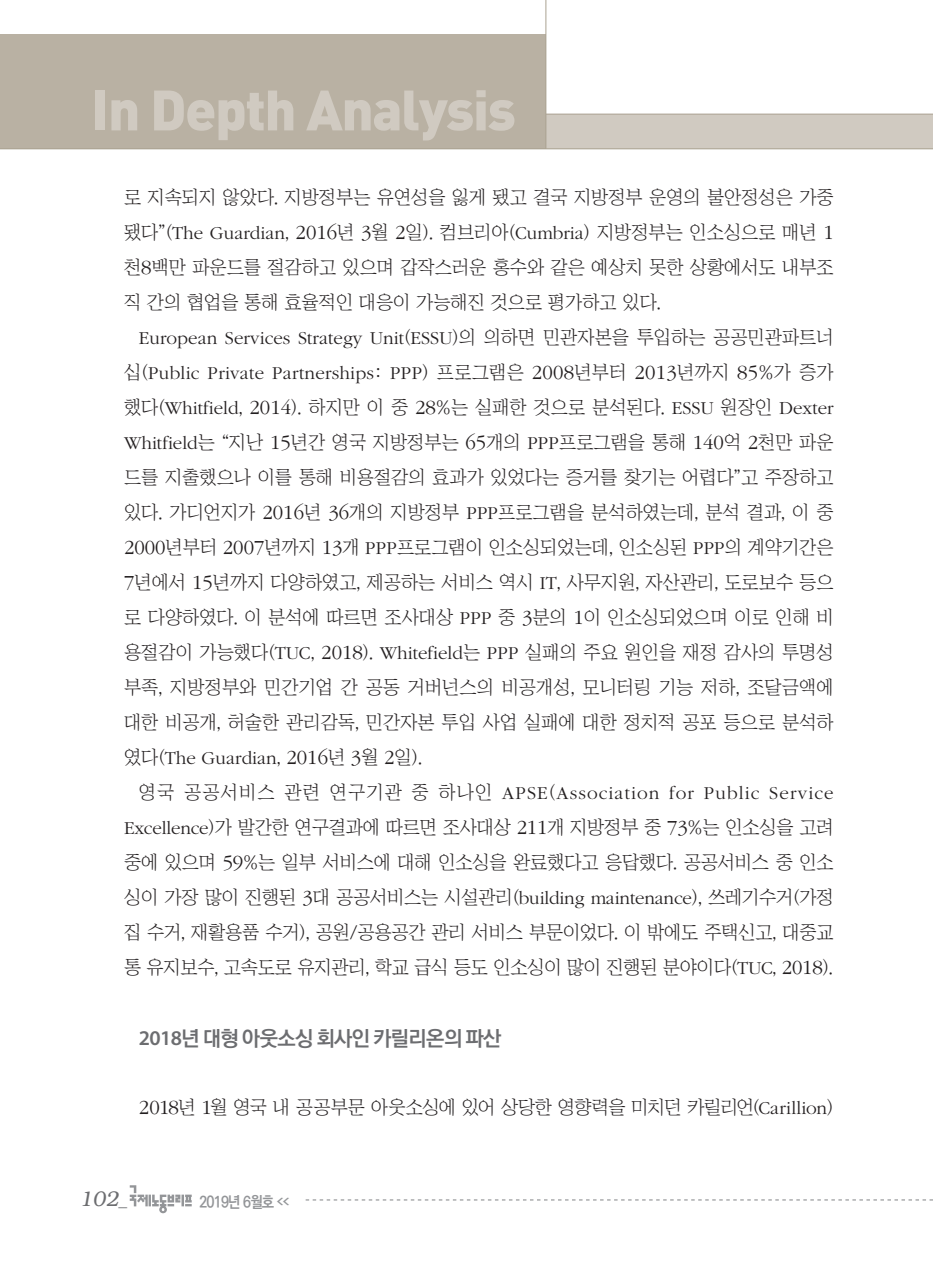
<style>
.page{position:relative;width:933px;height:1275px;background:#fff}
.page>*{position:absolute;margin:0;border:0;box-sizing:border-box;transform-origin:0 0}
.t1{font:56px "Dinbla";letter-spacing:-.025em;color:#d0cac1}
.중제목{font:700 21px "Ko Pub Dotum";letter-spacing:-.03em;color:#6c6d70}
.t2{font:italic 300 21px "Bookman";color:#6c6d70}
.본문{font:18.9px/35px "Chosunilbo NM";color:#231f20;text-align:justify}
.본문-2{font:18.9px "Chosunilbo NM";letter-spacing:-.035em;color:#231f20}
.t3{font:700 15.75px "Ko Pub Dotum";letter-spacing:-.055em;color:#939598;scale:.9 1}
.s1{font-family:"ITC Garamond Std";font-weight:300}
.s2{font-family:"ITC Garamond Std";font-weight:300;font-size:20.82px}
.s3{font-family:"Myriad Pro";font-weight:600}
.s4{font-family:"Helvetica";font-weight:400;font-style:normal;font-size:17.5px}
.s5{font-size:7.88px}
</style>
<div class="page">
<div style="left:0;top:114px;width:933px;height:35px;background:#d0cac1"></div>
<hr style="left:0;top:114px;width:933px;height:1px;background:#aaa291">
<div style="left:0;top:35px;width:546px;height:114px;background:#b9b1a3"></div>
<hr style="left:0;top:148px;width:933px;height:1px;background:#aaa291">
<hr style="left:545px;top:0;width:1px;height:149px;background:#aaa291">
<svg style="left:306px;top:1199px;width:627px;height:1px"></svg>
<svg style="left:130px;top:1185px;width:62px;height:28px"></svg>
<h1 class="t1" style="left:91px;top:73px;width:426px">In Depth Analysis</h1>
<p class="본문" style="left:124px;top:179px;width:711px">로 지속되지 않았다. 지방정부는 유연성을 잃게 됐고 결국 지방정부 운영의 불안정성은 가중 됐다”(<span class="s1">The Guardian</span>, <span class="s2">2016</span>년 <span class="s2">3</span>월 <span class="s2">2</span>일). 컴브리아(<span class="s1">Cumbria</span>) 지방정부는 인소싱으로 매년 <span class="s2">1 </span>천<span class="s2">8</span>백만 파운드를 절감하고 있으며 갑작스러운 홍수와 같은 예상치 못한 상황에서도 내부조 직 간의 협업을 통해 효율적인 대응이 가능해진 것으로 평가하고 있다.</p>
<p class="본문" style="left:124px;top:319px;width:711px;text-indent:15px"><span class="s1">European Services Strategy Unit</span>(<span class="s1">ESSU</span>)의 의하면 민관자본을 투입하는 공공민관파트너 십(<span class="s1">Public Private Partnerships</span>: <span class="s1">PPP</span>) 프로그램은 <span class="s2">2008</span>년부터 <span class="s2">2013</span>년까지 <span class="s2">85</span>%가 증가 했다(<span class="s1">Whitfield</span>, <span class="s2">2014</span>). 하지만 이 중 <span class="s2">28</span>%는 실패한 것으로 분석된다. <span class="s1">ESSU</span> 원장인 <span class="s1">Dexter Whitfield</span>는 “지난 <span class="s2">15</span>년간 영국 지방정부는 <span class="s2">65</span>개의 <span class="s1">PPP</span>프로그램을 통해 <span class="s2">140</span>억 <span class="s2">2</span>천만 파운 드를 지출했으나 이를 통해 비용절감의 효과가 있었다는 증거를 찾기는 어렵다”고 주장하고 있다. 가디언지가 <span class="s2">2016</span>년 <span class="s2">36</span>개의 지방정부 <span class="s1">PPP</span>프로그램을 분석하였는데, 분석 결과, 이 중 <span class="s2">2000</span>년부터 <span class="s2">2007</span>년까지 <span class="s2">13</span>개 <span class="s1">PPP</span>프로그램이 인소싱되었는데, 인소싱된 <span class="s1">PPP</span>의 계약기간은 <span class="s2">7</span>년에서 <span class="s2">15</span>년까지 다양하였고, 제공하는 서비스 역시 <span class="s1">IT</span>, 사무지원, 자산관리, 도로보수 등으 로 다양하였다. 이 분석에 따르면 조사대상 <span class="s1">PPP</span> 중 <span class="s2">3</span>분의 <span class="s2">1</span>이 인소싱되었으며 이로 인해 비 용절감이 가능했다(<span class="s1">TUC</span>, <span class="s2">2018</span>). <span class="s1">Whitefield</span>는 <span class="s1">PPP</span> 실패의 주요 원인을 재정 감사의 투명성 부족, 지방정부와 민간기업 간 공동 거버넌스의 비공개성, 모니터링 기능 저하, 조달금액에 대한 비공개, 허술한 관리감독, 민간자본 투입 사업 실패에 대한 정치적 공포 등으로 분석하 였다(<span class="s1">The Guardian</span>, <span class="s2">2016</span>년 <span class="s2">3</span>월 <span class="s2">2</span>일).</p>
<p class="본문" style="left:124px;top:774px;width:711px;text-indent:15px">영국 공공서비스 관련 연구기관 중 하나인 <span class="s1">APSE</span>(<span class="s1">Association for Public Service Excellence</span>)가 발간한 연구결과에 따르면 조사대상 <span class="s2">211</span>개 지방정부 중 <span class="s2">73</span>%는 인소싱을 고려 중에 있으며 <span class="s2">59</span>%는 일부 서비스에 대해 인소싱을 완료했다고 응답했다. 공공서비스 중 인소 싱이 가장 많이 진행된 <span class="s2">3</span>대 공공서비스는 시설관리(<span class="s1">building maintenance</span>), 쓰레기수거(가정 집 수거, 재활용품 수거), 공원/공용공간 관리 서비스 부문이었다. 이 밖에도 주택신고, 대중교 통 유지보수, 고속도로 유지관리, 학교 급식 등도 인소싱이 많이 진행된 분야이다(<span class="s1">TUC</span>, <span class="s2">2018</span>).</p>
<p class="중제목" style="left:139px;top:1028px;width:364px"><span class="s3">2018</span>년 대형 아웃소싱 회사인 카릴리온의 파산</p>
<p class="본문-2" style="left:139px;top:1097px;width:696px"><span class="s2">2018</span>년 <span class="s2">1</span>월 영국 내 공공부문 아웃소싱에 있어 상당한 영향력을 미치던 카릴리언(<span class="s1">Carillion</span>)</p>
<p class="t2" style="left:79px;top:1187px;width:49px">102<span class="s4">_</span></p>
<p class="t3" style="left:199px;top:1194px;width:101px">2019년 6월호 <span class="s5">&lt;&lt;</span></p>
</div>
